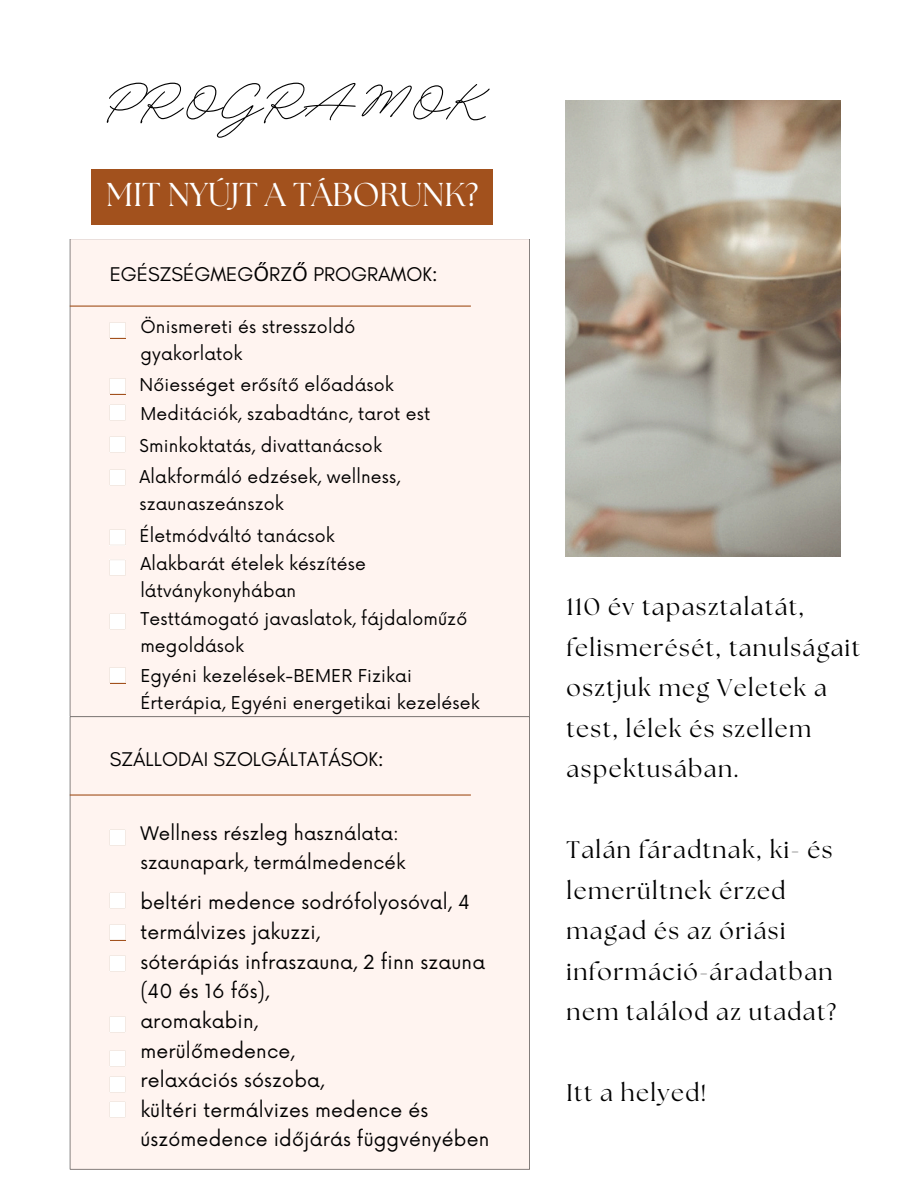
<style>
.page{position:relative;width:918px;height:1188px;background:#fff}
.page>*{position:absolute;margin:0;border:0;box-sizing:border-box;transform-origin:0 0}
.t1{font:97.65px "BD Script";letter-spacing:.005em;color:#000}
.t2{font:33px "The Seasons";color:#fff}
.t3{font:24px/40.5px "The Seasons";letter-spacing:.06em;color:#000}
.t4{font:20.25px "Glacial Indifference";color:#000}
.t5{font:18.9px/29.7px "Now";letter-spacing:.01em;color:#000}
.t6{font:18.15px/28.5px "Now";letter-spacing:.01em;color:#000}
.t7{font:17.25px/27px "Now";letter-spacing:.01em;color:#000}
.s1{font-family:"Noto Sans"}
</style>
<div class="page">
<div style="left:70px;top:239px;width:460px;height:478px;background:#fff4f0"></div>
<img style="left:566px;top:101px;width:274px;height:455px">
<div style="left:92px;top:169px;width:401px;height:56px;background:#a2511d"></div>
<div style="left:110px;top:405px;width:16px;height:16px;background:#f3e9e3"></div>
<svg style="left:110px;top:405px;width:15px;height:15px"></svg>
<div style="left:70px;top:717px;width:460px;height:452px;background:#fff4f0"></div>
<div style="left:110px;top:956px;width:16px;height:16px;background:#f3e9e3"></div>
<svg style="left:110px;top:956px;width:15px;height:15px"></svg>
<div style="left:110px;top:323px;width:16px;height:15px;background:#f3e9e3"></div>
<svg style="left:110px;top:322px;width:15px;height:15px"></svg>
<div style="left:110px;top:830px;width:16px;height:16px;background:#f3e9e3"></div>
<svg style="left:110px;top:830px;width:15px;height:15px"></svg>
<div style="left:110px;top:470px;width:16px;height:16px;background:#f3e9e3"></div>
<svg style="left:110px;top:470px;width:15px;height:15px"></svg>
<div style="left:110px;top:379px;width:16px;height:15px;background:#f3e9e3"></div>
<svg style="left:110px;top:378px;width:15px;height:15px"></svg>
<div style="left:110px;top:893px;width:16px;height:16px;background:#f3e9e3"></div>
<svg style="left:110px;top:893px;width:15px;height:15px"></svg>
<div style="left:110px;top:530px;width:16px;height:15px;background:#f3e9e3"></div>
<svg style="left:110px;top:529px;width:15px;height:16px"></svg>
<div style="left:110px;top:1017px;width:16px;height:16px;background:#f3e9e3"></div>
<svg style="left:110px;top:1017px;width:15px;height:15px"></svg>
<hr style="left:70px;top:306px;width:401px;height:1px;background:#a2511d">
<hr style="left:70px;top:794px;width:401px;height:2px;background:#a2511d">
<div style="left:110px;top:925px;width:16px;height:15px;background:#f5ede8"></div>
<svg style="left:110px;top:924px;width:15px;height:15px"></svg>
<div style="left:110px;top:614px;width:16px;height:16px;background:#f3e9e3"></div>
<svg style="left:110px;top:614px;width:15px;height:15px"></svg>
<div style="left:110px;top:1051px;width:16px;height:16px;background:#f3e9e3"></div>
<svg style="left:110px;top:1051px;width:15px;height:15px"></svg>
<div style="left:110px;top:1077px;width:16px;height:16px;background:#f3e9e3"></div>
<svg style="left:110px;top:1077px;width:15px;height:15px"></svg>
<div style="left:110px;top:1102px;width:16px;height:16px;background:#f3e9e3"></div>
<svg style="left:110px;top:1102px;width:15px;height:15px"></svg>
<div style="left:110px;top:560px;width:16px;height:16px;background:#f3e9e3"></div>
<svg style="left:110px;top:560px;width:15px;height:15px"></svg>
<div style="left:110px;top:437px;width:16px;height:16px;background:#f3e9e3"></div>
<svg style="left:110px;top:437px;width:15px;height:15px"></svg>
<div style="left:110px;top:668px;width:16px;height:15px;background:#f3e9e3"></div>
<svg style="left:110px;top:667px;width:15px;height:15px"></svg>
<h1 class="t1" style="left:104px;top:39px;width:377px">PROGRAMOK</h1>
<p class="t2" style="left:106px;top:179px;width:374px">MIT NYÚJT A TÁBORUNK?</p>
<p class="t4" style="left:110px;top:262px;width:329px">EGÉSZSÉGMEG<span class="s1">Ő</span>RZ<span class="s1">Ő</span> PROGRAMOK:</p>
<p class="t7" style="left:140px;top:314px;width:216px">Önismereti és stresszoldó gyakorlatok</p>
<p class="t7" style="left:140px;top:372px;width:256px">Nőiességet erősítő előadások</p>
<h4 class="t7" style="left:140px;top:402px;width:292px">Meditációk, szabadtánc, tarot est</h4>
<p class="t7" style="left:140px;top:433px;width:244px">Sminkoktatás, divattanácsok</p>
<p class="t7" style="left:140px;top:464px;width:262px">Alakformáló edzések, wellness, szaunaszeánszok</p>
<h5 class="t7" style="left:140px;top:523px;width:197px">Életmódváltó tanácsok</h5>
<p class="t7" style="left:140px;top:551px;width:227px">Alakbarát ételek készítése látványkonyhában</p>
<p class="t7" style="left:140px;top:606px;width:328px">Testtámogató javaslatok, fájdaloműző megoldások</p>
<p class="t7" style="left:140px;top:663px;width:341px">Egyéni kezelések-BEMER Fizikai<br>Érterápia, Egyéni energetikai kezelések</p>
<p class="t4" style="left:110px;top:747px;width:275px">SZÁLLODAI SZOLGÁLTATÁSOK:</p>
<p class="t6" style="left:140px;top:820px;width:267px">Wellness részleg használata: szaunapark, termálmedencék</p>
<p class="t5" style="left:140px;top:889px;width:351px">beltéri medence sodrófolyosóval, 4 termálvizes jakuzzi,<br>sóterápiás infraszauna, 2 finn szauna (40 és 16 fős),<br>aromakabin,<br>merülőmedence,<br>relaxációs sószoba,<br>kültéri termálvizes medence és úszómedence időjárás függvényében</p>
<p class="t3" style="left:567px;top:588px;width:295px">110 év tapasztalatát, felismerését, tanulságait osztjuk meg Veletek a test, lélek és szellem aspektusában.</p>
<p class="t3" style="left:567px;top:831px;width:271px">Talán fáradtnak, ki- és lemerültnek érzed magad és az óriási információ-áradatban nem találod az utadat?</p>
<h4 class="t3" style="left:567px;top:1074px;width:141px">Itt a helyed!</h4>
</div>
